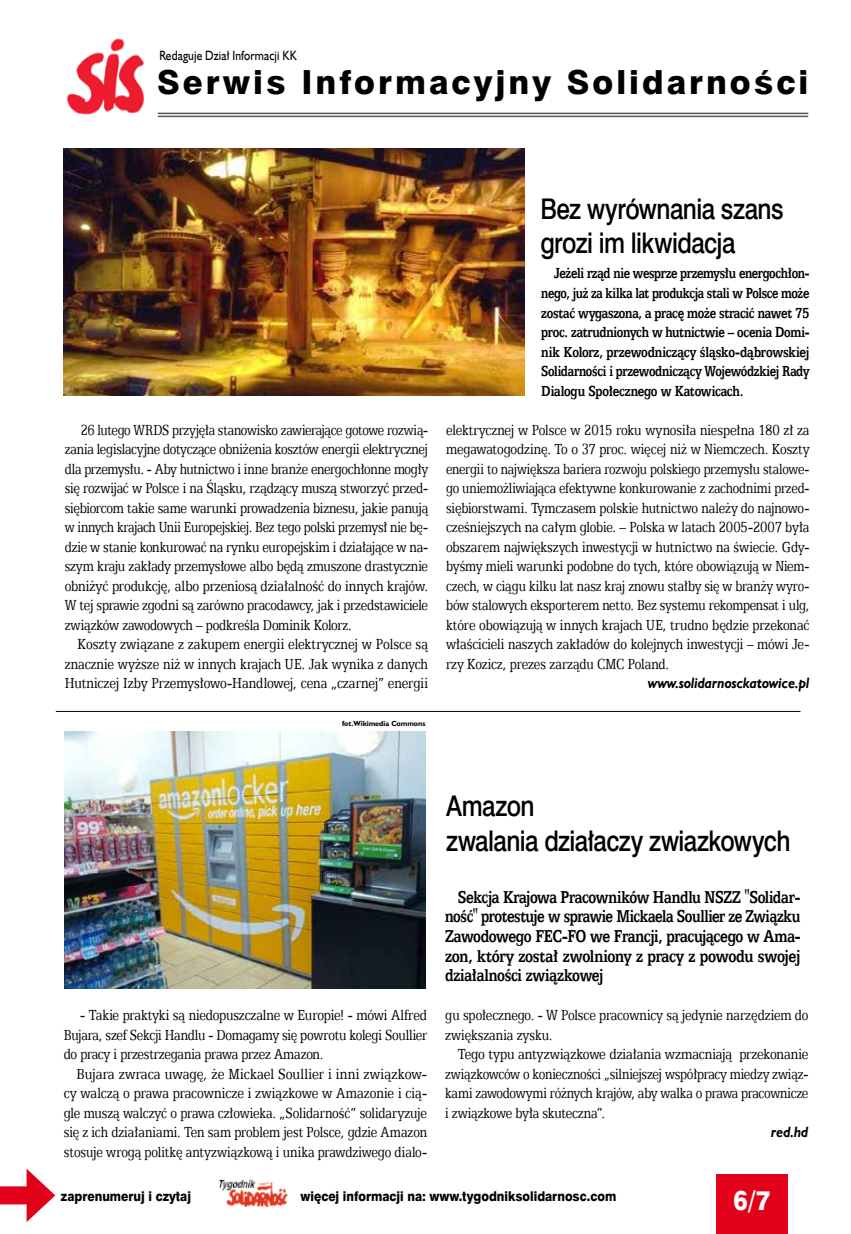
<style>
.page{position:relative;width:851px;height:1234px;background:#fff}
.page>*{position:absolute;margin:0;border:0;box-sizing:border-box;transform-origin:0 0}
.t1{font:33.3px "Swis 721 Hv EU";letter-spacing:.09em;color:#000}
.t2{font:28.5px/34.5px "Swis 721 Md EU";letter-spacing:-.025em;color:#000;scale:.85 1}
.t3{font:27px "Swis 721 Hv EU";color:#fff;scale:.9 1}
.t4{font:700 19.5px/19.5px "Egyptian 505 EU";letter-spacing:-.02em;color:#000;text-align:justify;scale:.79 1}
.t5{font:16.5px/19.5px "Egyptian 505 EU";letter-spacing:-.01em;color:#000;text-align:justify;scale:.8 1}
.t6{font:16.5px/19.5px "Egyptian 505 EU";letter-spacing:-.01em;color:#000;text-align:justify;scale:.79 1}
.t7{font:16.5px/19.5px "Egyptian 505 EU";letter-spacing:-.01em;color:#000;text-align:justify;scale:.82 1}
.t8{font:700 16.5px/19.5px "Egyptian 505 EU";letter-spacing:-.02em;color:#000;text-align:justify;scale:.78 1}
.t9{font:16.5px/19.5px "Egyptian 505 EU";letter-spacing:-.01em;color:#000;text-align:justify;scale:.83 1}
.t10{font:16.5px/19.5px "Egyptian 505 EU";letter-spacing:-.01em;color:#000;text-align:justify;scale:.81 1}
.t11{font:italic 700 15px "Humanst 521 EU";color:#000;scale:.9 1}
.t12{font:13.5px "Swis 721 Hv EU";color:#000;scale:.9 1}
.t13{font:13.5px "Humanst 521 EU";letter-spacing:.015em;color:#000;scale:.85 1}
.t14{font:700 7.5px "Humanst 521 EU";color:#000}
</style>
<div class="page">
<div style="left:716px;top:1174px;width:72px;height:59px;background:#e2001a"></div>
<img style="left:219px;top:1179px;width:69px;height:27px">
<div style="left:0;top:1186px;width:38px;height:18px;background:#e2001a"></div>
<svg style="left:27px;top:1169px;width:28px;height:52px"></svg>
<img style="left:66px;top:38px;width:78px;height:77px">
<hr style="left:158px;top:113px;width:650px;height:1px;background:#58585a">
<hr style="left:158px;top:116px;width:650px;height:1px;background:#58585a">
<img style="left:64px;top:149px;width:460px;height:246px">
<img style="left:65px;top:731px;width:360px;height:256px">
<hr style="left:56px;top:711px;width:744px;height:1px;background:#000">
<p class="t13" style="left:159px;top:47px;width:163px">Redaguje Dział Informacji KK</p>
<h1 class="t1" style="left:157px;top:62px;width:652px">Serwis Informacyjny Solidarności</h1>
<h2 class="t2" style="left:540px;top:193px;width:288px">Bez wyrównania szans grozi im likwidacja</h2>
<p class="t6" style="left:65px;top:419px;width:461px;text-indent:16px">26 lutego WRDS przyjęła stanowisko zawierające gotowe rozwią&shy;zania legislacyjne dotyczące obniżenia kosztów energii elektrycznej dla przemysłu. - Aby hutnictwo i inne branże energochłonne mogły się rozwijać w Polsce i na Śląsku, rządzący muszą stworzyć przed&shy;siębiorcom takie same warunki prowadzenia biznesu, jakie panują w innych krajach Unii Europejskiej. Bez tego polski przemysł nie bę&shy;dzie w stanie konkurować na rynku europejskim i działające w na&shy;szym kraju zakłady przemysłowe albo będą zmuszone drastycznie obniżyć produkcję, albo przeniosą działalność do innych krajów.<br>W tej sprawie zgodni są zarówno pracodawcy, jak i przedstawiciele związków zawodowych – podkreśla Dominik Kolorz.</p>
<p class="t7" style="left:65px;top:634px;width:444px;text-indent:13px">Koszty związane z zakupem energii elektrycznej w Polsce są znacznie wyższe niż w innych krajach UE. Jak wynika z danych Hutniczej Izby Przemysłowo-Handlowej, cena „czarnej” energii</p>
<p class="t14" style="left:342px;top:719px;width:85px">fot.Wikimedia Commons</p>
<p class="t8" style="left:541px;top:263px;width:345px;text-indent:13px">Jeżeli rząd nie wesprze przemysłu energochłon&shy;nego, już za kilka lat produkcja stali w Polsce może zostać wygaszona, a pracę może stracić nawet 75 proc. zatrudnionych w hutnictwie – ocenia Domi&shy;nik Kolorz, przewodniczący śląsko-dąbrowskiej Solidarności i przewodniczący Wojewódzkiej Rady Dialogu Społecznego w Katowicach.</p>
<p class="t5" style="left:446px;top:419px;width:455px">elektrycznej w Polsce w 2015 roku wynosiła niespełna 180 zł za megawatogodzinę. To o 37 proc. więcej niż w Niemczech. Koszty energii to największa bariera rozwoju polskiego przemysłu stalowe&shy;go uniemożliwiająca efektywne konkurowanie z zachodnimi przed&shy;siębiorstwami. Tymczasem polskie hutnictwo należy do najnowo&shy;cześniejszych na całym globie. – Polska w latach 2005-2007 była obszarem największych inwestycji w hutnictwo na świecie. Gdy&shy;byśmy mieli warunki podobne do tych, które obowiązują w Niem&shy;czech, w ciągu kilku lat nasz kraj znowu stałby się w branży wyro&shy;bów stalowych eksporterem netto. Bez systemu rekompensat i ulg, które obowiązują w innych krajach UE, trudno będzie przekonać właścicieli naszych zakładów do kolejnych inwestycji – mówi Je&shy;rzy Kozicz, prezes zarządu CMC Poland.</p>
<p class="t11" style="left:648px;top:673px;width:180px">www.solidarnosckatowice.pl</p>
<p class="t10" style="left:64px;top:1004px;width:450px;text-indent:16px">- Takie praktyki są niedopuszczalne w Europie! - mówi Alfred Bujara, szef Sekcji Handlu - Domagamy się powrotu kolegi Soullier do pracy i przestrzegania prawa przez Amazon.</p>
<p class="t9" style="left:64px;top:1063px;width:439px;text-indent:13px">Bujara zwraca uwagę, że Mickael Soullier i inni związkow&shy;cy walczą o prawa pracownicze i związkowe w Amazonie i cią&shy;gle muszą walczyć o prawa człowieka. „Solidarność” solidaryzuje się z ich działaniami. Ten sam problem jest Polsce, gdzie Amazon stosuje wrogą politkę antyzwiązkową i unika prawdziwego dialo-</p>
<h2 class="t2" style="left:446px;top:790px;width:406px">Amazon<br>zwalania działaczy zwiazkowych</h2>
<p class="t4" style="left:445px;top:886px;width:451px;text-indent:13px">Sekcja Krajowa Pracowników Handlu NSZZ "Solidar&shy;ność" protestuje w sprawie Mickaela Soullier ze Związku Zawodowego FEC-FO we Francji, pracującego w Ama&shy;zon, który został zwolniony z pracy z powodu swojej działalności związkowej</p>
<p class="t5" style="left:445px;top:1004px;width:455px">gu społecznego. - W Polsce pracownicy są jedynie narzędziem do zwiększania zysku.</p>
<p class="t7" style="left:445px;top:1043px;width:444px;text-indent:13px">Tego typu antyzwiązkowe działania wzmacniają przekonanie związkowców o konieczności „silniejszej współpracy miedzy związ&shy;kami zawodowymi różnych krajów, aby walka o prawa pracownicze i związkowe była skuteczna”.</p>
<p class="t11" style="left:771px;top:1122px;width:43px">red.hd</p>
<p class="t12" style="left:61px;top:1187px;width:146px">zaprenumeruj i czytaj</p>
<p class="t12" style="left:300px;top:1187px;width:352px">więcej informacji na: www.tygodniksolidarnosc.com</p>
<h3 class="t3" style="left:733px;top:1183px;width:42px">6/7</h3>
</div>
